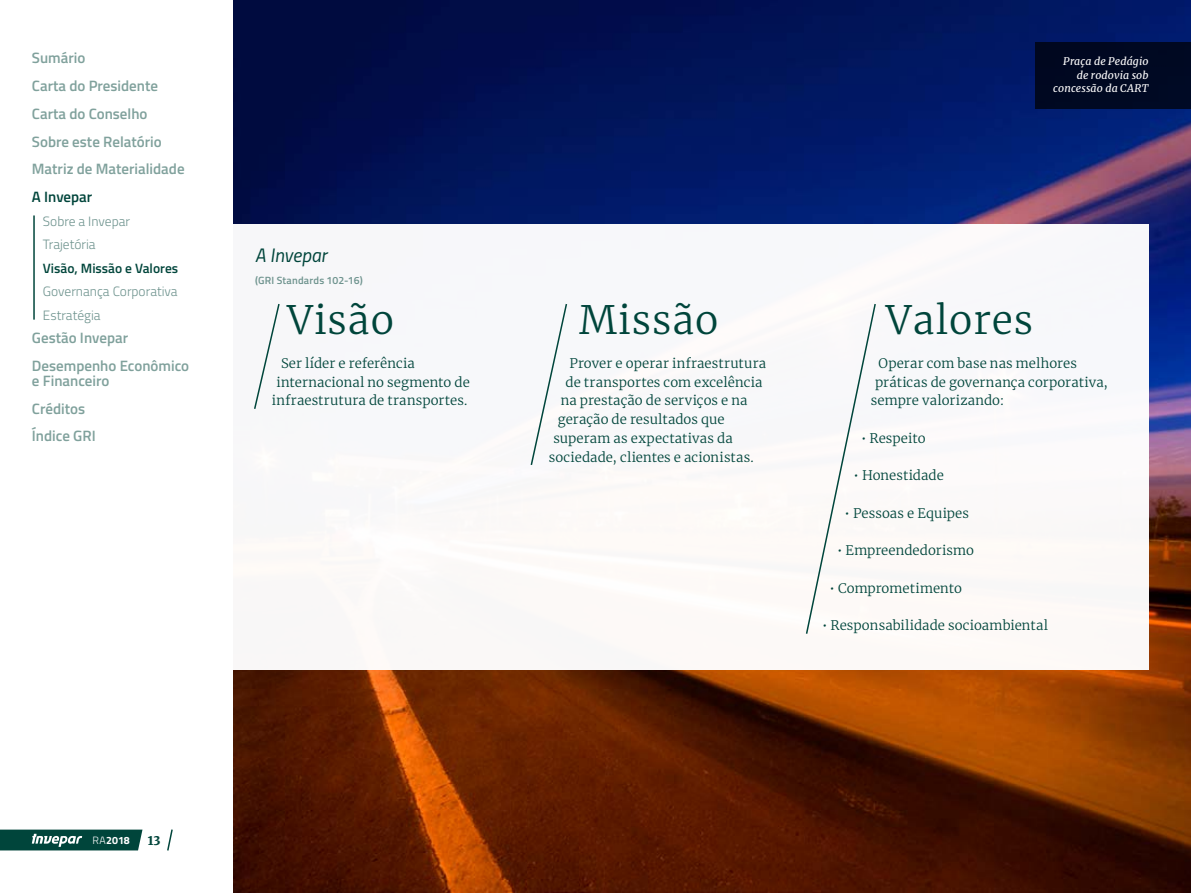
<style>
.page{position:relative;width:1191px;height:893px;background:#fff}
.page>*{position:absolute;margin:0;border:0;box-sizing:border-box;transform-origin:0 0}
.t1{font:300 39px "Merriweather";letter-spacing:.025em;color:#00453b}
.t2{font:italic 19.5px "Titillium";color:#00453b}
.t3{font:600 15px/27.8px "Titillium";color:#80a19c}
.t4{font:600 15px "Titillium";color:#00453b}
.t5{font:300 13.5px/23.5px "Titillium";color:#6e938e}
.t6{font:600 13.5px "Titillium";color:#00453b}
.t7{font:300 13.2px "Merriweather";letter-spacing:.005em;color:#00453b}
.t8{font:900 12px "Merriweather";color:#00453b}
.t9{font:700 10.65px "Titillium";color:#fff}
.t10{font:italic 10.5px/13.5px "Merriweather";letter-spacing:.01em;color:#fff;text-align:right}
.t11{font:600 10.5px "Titillium";letter-spacing:.015em;color:#6e938e}
.s1{font-weight:300}
</style>
<div class="page">
<svg style="left:0;top:830px;width:142px;height:20px;background:#19574e"></svg>
<svg style="left:167px;top:829px;width:6px;height:22px"></svg>
<img style="left:234px;top:0;width:957px;height:893px">
<div style="left:1035px;top:43px;width:156px;height:66px;background:#000821"></div>
<hr style="left:33px;top:215px;width:2px;height:105px;background:#00453b">
<div style="left:213px;top:224px;width:935px;height:445px;background:#f9f8f9"></div>
<svg style="left:530px;top:304px;width:38px;height:161px"></svg>
<svg style="left:805px;top:304px;width:71px;height:330px"></svg>
<svg style="left:254px;top:303px;width:26px;height:106px"></svg>
<p class="t3" style="left:32px;top:43px;width:154px">Sumário<br>Carta do Presidente<br>Carta do Conselho<br>Sobre este Relatório<br>Matriz de Materialidade</p>
<p class="t4" style="left:32px;top:186px;width:62px">A Invepar</p>
<p class="t5" style="left:43px;top:208px;width:89px">Sobre a Invepar<br>Trajetória</p>
<p class="t6" style="left:43px;top:258px;width:137px">Visão, Missão e Valores</p>
<p class="t5" style="left:43px;top:279px;width:136px">Governança Corporativa<br>Estratégia</p>
<p class="t3" style="left:32px;top:323px;width:159px">Gestão Invepar<br>Desempenho Econômico</p>
<p class="t3" style="left:32px;top:366px;width:79px">e Financeiro<br>Créditos<br>Índice GRI</p>
<h2 class="t2" style="left:255px;top:241px;width:74px">A Invepar</h2>
<h1 class="t1" style="left:287px;top:293px;width:108px">Visão</h1>
<p class="t7" style="left:281px;top:354px;width:135px">Ser líder e referência</p>
<p class="t7" style="left:276px;top:373px;width:195px">internacional no segmento de</p>
<p class="t7" style="left:272px;top:391px;width:197px">infraestrutura de transportes.</p>
<p class="t11" style="left:255px;top:272px;width:109px">(GRI Standards 102-16)</p>
<p class="t10" style="left:1053px;top:54px;width:97px">Praça de Pedágio de rodovia sob concessão da CART</p>
<h1 class="t1" style="left:579px;top:293px;width:141px">Missão</h1>
<p class="t7" style="left:569px;top:354px;width:198px">Prover e operar infraestrutura</p>
<p class="t7" style="left:565px;top:373px;width:198px">de transportes com excelência</p>
<p class="t7" style="left:560px;top:391px;width:188px">na prestação de serviços e na</p>
<p class="t7" style="left:558px;top:410px;width:168px">geração de resultados que</p>
<p class="t7" style="left:553px;top:429px;width:181px">superam as expectativas da</p>
<p class="t7" style="left:549px;top:448px;width:206px">sociedade, clientes e acionistas.</p>
<h1 class="t1" style="left:886px;top:293px;width:149px">Valores</h1>
<p class="t7" style="left:878px;top:354px;width:200px">Operar com base nas melhores</p>
<p class="t7" style="left:875px;top:373px;width:234px">práticas de governança corporativa,</p>
<p class="t7" style="left:871px;top:391px;width:135px">sempre valorizando:</p>
<p class="t7" style="left:861px;top:429px;width:66px">• Respeito</p>
<p class="t7" style="left:853px;top:466px;width:92px">• Honestidade</p>
<p class="t7" style="left:844px;top:504px;width:126px">• Pessoas e Equipes</p>
<p class="t7" style="left:837px;top:541px;width:138px">• Empreendedorismo</p>
<p class="t7" style="left:829px;top:579px;width:134px">• Comprometimento</p>
<p class="t7" style="left:822px;top:616px;width:227px">• Responsabilidade socioambiental</p>
<p class="t9" style="left:92px;top:832px;width:39px"><span class="s1">RA</span>2018</p>
<p class="t8" style="left:148px;top:832px;width:14px">13</p>
</div>
